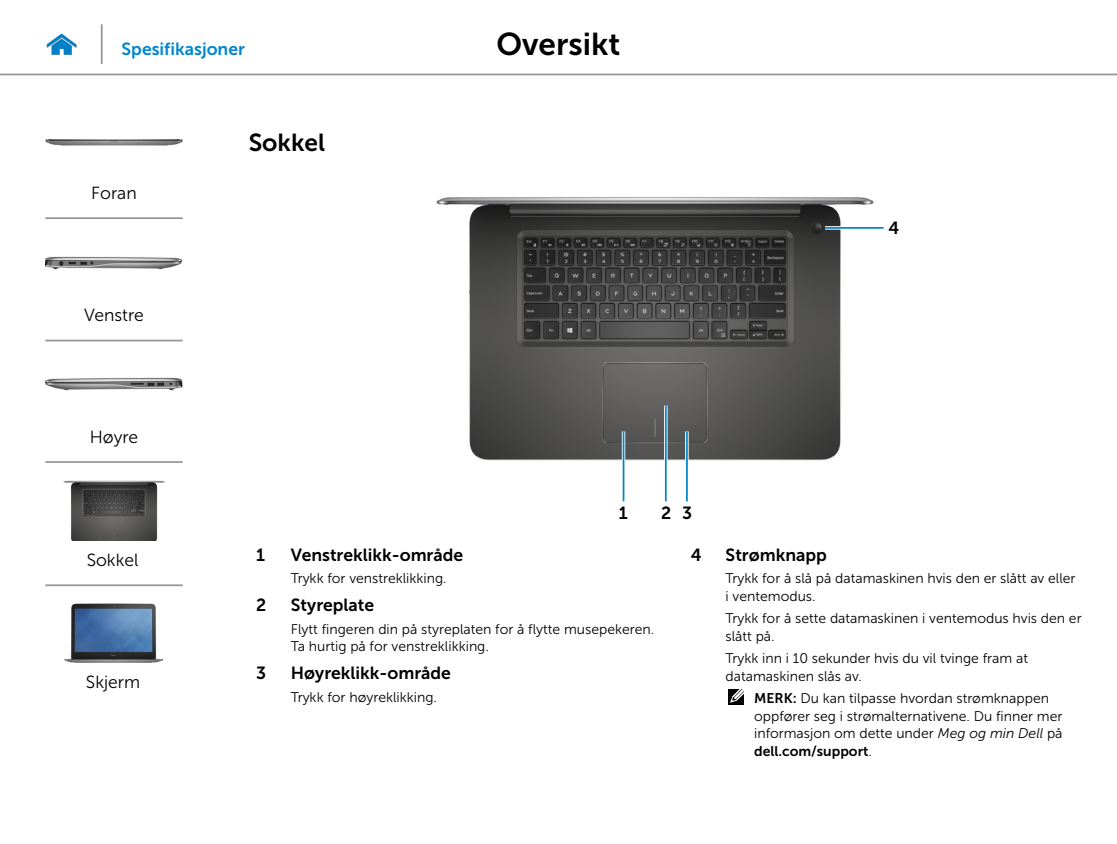
<style>
.page{position:relative;width:1117px;height:844px;background:#fff}
.page>*{position:absolute;margin:0;border:0;box-sizing:border-box;transform-origin:0 0}
.t1{font:31.5px "Museo Sans For Dell 700";color:#000}
.Head2{font:24.5px "Museo Sans For Dell 700";color:#000}
.Callout_Head{font:17.5px "Museo Sans For Dell 700";color:#000}
.t2{font:17.5px "Museo Sans For Dell 300";color:#000}
.t3{font:17.5px "Museo Sans For Dell 700";color:#0087cc}
.Callout-L{font:17.5px "Museo Sans For Dell 700";color:#000}
.Callout_description{font:14px/17.5px "Museo Sans For Dell 300";color:#000}
.Note{font:14px/17.5px "Museo Sans For Dell 300";color:#000}
.s1{font-family:"Museo Sans For Dell 700"}
.s2{font-style:italic}
</style>
<div class="page">
<hr style="left:0;top:74px;width:1116px;height:1px;background:#939598">
<img style="left:46px;top:33px;width:31px;height:23px">
<svg style="left:728px;top:689px;width:16px;height:15px"></svg>
<svg style="left:729px;top:689px;width:15px;height:13px"></svg>
<img style="left:436px;top:197px;width:438px;height:264px">
<svg style="left:621px;top:431px;width:4px;height:70px"></svg>
<hr style="left:622px;top:431px;width:2px;height:70px;background:#0087cc">
<hr style="left:685px;top:431px;width:3px;height:70px;background:#fff">
<hr style="left:686px;top:431px;width:1px;height:70px;background:#0087cc">
<hr style="left:664px;top:405px;width:3px;height:96px;background:#fff">
<hr style="left:664px;top:405px;width:2px;height:96px;background:#0087cc">
<hr style="left:824px;top:226px;width:59px;height:3px;background:#fff">
<hr style="left:824px;top:227px;width:59px;height:2px;background:#0087cc">
<hr style="left:101px;top:24px;width:2px;height:40px;background:#939598">
<img style="left:45px;top:139px;width:137px;height:7px">
<img style="left:45px;top:256px;width:137px;height:13px">
<img style="left:45px;top:378px;width:137px;height:12px">
<img style="left:64px;top:480px;width:100px;height:60px">
<img style="left:65px;top:603px;width:98px;height:59px">
<hr style="left:45px;top:217px;width:138px;height:2px;background:#939598">
<hr style="left:45px;top:339px;width:138px;height:2px;background:#939598">
<hr style="left:45px;top:461px;width:138px;height:2px;background:#939598">
<hr style="left:45px;top:584px;width:138px;height:2px;background:#939598">
<p class="t3" style="left:122px;top:39px;width:125px">Spesifikasjoner</p>
<h1 class="t1" style="left:496px;top:26px;width:125px">Oversikt</h1>
<p class="t2" style="left:91px;top:183px;width:47px">Foran</p>
<p class="t2" style="left:84px;top:305px;width:61px">Venstre</p>
<p class="Head2" style="left:249px;top:128px;width:78px">Sokkel</p>
<p class="Callout-L" style="left:888px;top:218px;width:12px">4</p>
<p class="t2" style="left:90px;top:428px;width:50px">Høyre</p>
<p class="t2" style="left:87px;top:550px;width:53px">Sokkel</p>
<p class="t2" style="left:86px;top:672px;width:56px">Skjerm</p>
<p class="Callout-L" style="left:618px;top:503px;width:10px">1</p>
<p class="Callout-L" style="left:661px;top:503px;width:12px">2</p>
<p class="Callout-L" style="left:682px;top:503px;width:12px">3</p>
<p class="Callout_Head" style="left:256px;top:544px;width:10px">1</p>
<p class="Callout_Head" style="left:291px;top:544px;width:174px">Venstreklikk-område</p>
<p class="Callout_description" style="left:291px;top:569px;width:157px">Trykk for venstreklikking.</p>
<p class="Callout_Head" style="left:256px;top:595px;width:12px">2</p>
<p class="Callout_Head" style="left:291px;top:595px;width:85px">Styreplate</p>
<p class="Callout_description" style="left:291px;top:620px;width:365px">Flytt fingeren din på styreplaten for å flytte musepekeren.<br>Ta hurtig på for venstreklikking.</p>
<p class="Callout_Head" style="left:256px;top:663px;width:12px">3</p>
<p class="Callout_Head" style="left:291px;top:663px;width:161px">Høyreklikk-område</p>
<p class="Callout_description" style="left:291px;top:688px;width:148px">Trykk for høyreklikking.</p>
<p class="Callout_Head" style="left:690px;top:544px;width:12px">4</p>
<p class="Callout_Head" style="left:725px;top:544px;width:103px">Strømknapp</p>
<p class="Callout_description" style="left:725px;top:569px;width:351px">Trykk for å slå på datamaskinen hvis den er slått av eller i ventemodus.</p>
<p class="Callout_description" style="left:725px;top:609px;width:357px">Trykk for å sette datamaskinen i ventemodus hvis den er slått på.</p>
<p class="Callout_description" style="left:725px;top:649px;width:304px">Trykk inn i 10 sekunder hvis du vil tvinge fram at datamaskinen slås av.</p>
<p class="Note" style="left:754px;top:689px;width:310px"><span class="s1">MERK:</span> Du kan tilpasse hvordan strømknappen oppfører seg i strømalternativene. Du finner mer informasjon om dette under <span class="s2">Meg og min Dell</span> på <span class="s1">dell.com/support</span>.</p>
</div>
